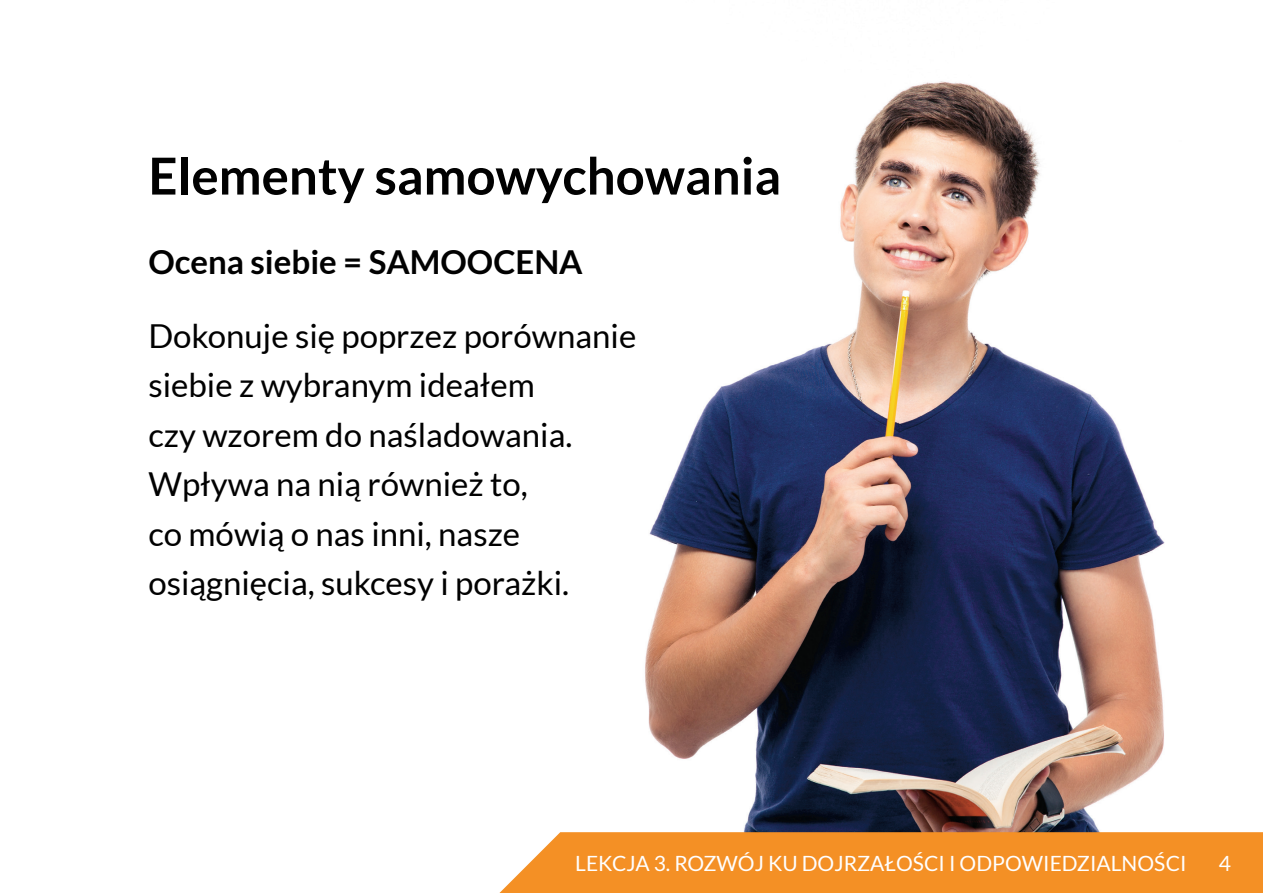
<style>
.page{position:relative;width:1263px;height:893px;background:#fff}
.page>*{position:absolute;margin:0;border:0;box-sizing:border-box;transform-origin:0 0}
.t1{font:700 51px "Lato";color:#010101}
.t2{font:33px/49.5px "Lato";color:#010101}
.t3{font:700 33px "Lato";color:#010101}
.t4{font:21px "Lato";color:#fff}
</style>
<div class="page">
<img style="left:645px;top:81px;width:520px;height:751px">
<div style="left:499px;top:832px;width:764px;height:61px;background:#f49025"></div>
<h1 class="t1" style="left:148px;top:147px;width:634px">Elementy samowychowania</h1>
<p class="t3" style="left:148px;top:243px;width:436px">Ocena siebie = SAMOOCENA</p>
<p class="t2" style="left:148px;top:311px;width:489px">Dokonuje się poprzez porównanie siebie z wybranym ideałem<br>czy wzorem do naśladowania.<br>Wpływa na nią również to,<br>co mówią o nas inni, nasze osiągnięcia, sukcesy i porażki.</p>
<p class="t4" style="left:575px;top:852px;width:613px">Lekcja 3. Rozwój ku dojrzałości i odpowiedzialności</p>
<p class="t4" style="left:1219px;top:852px;width:14px">4</p>
</div>
